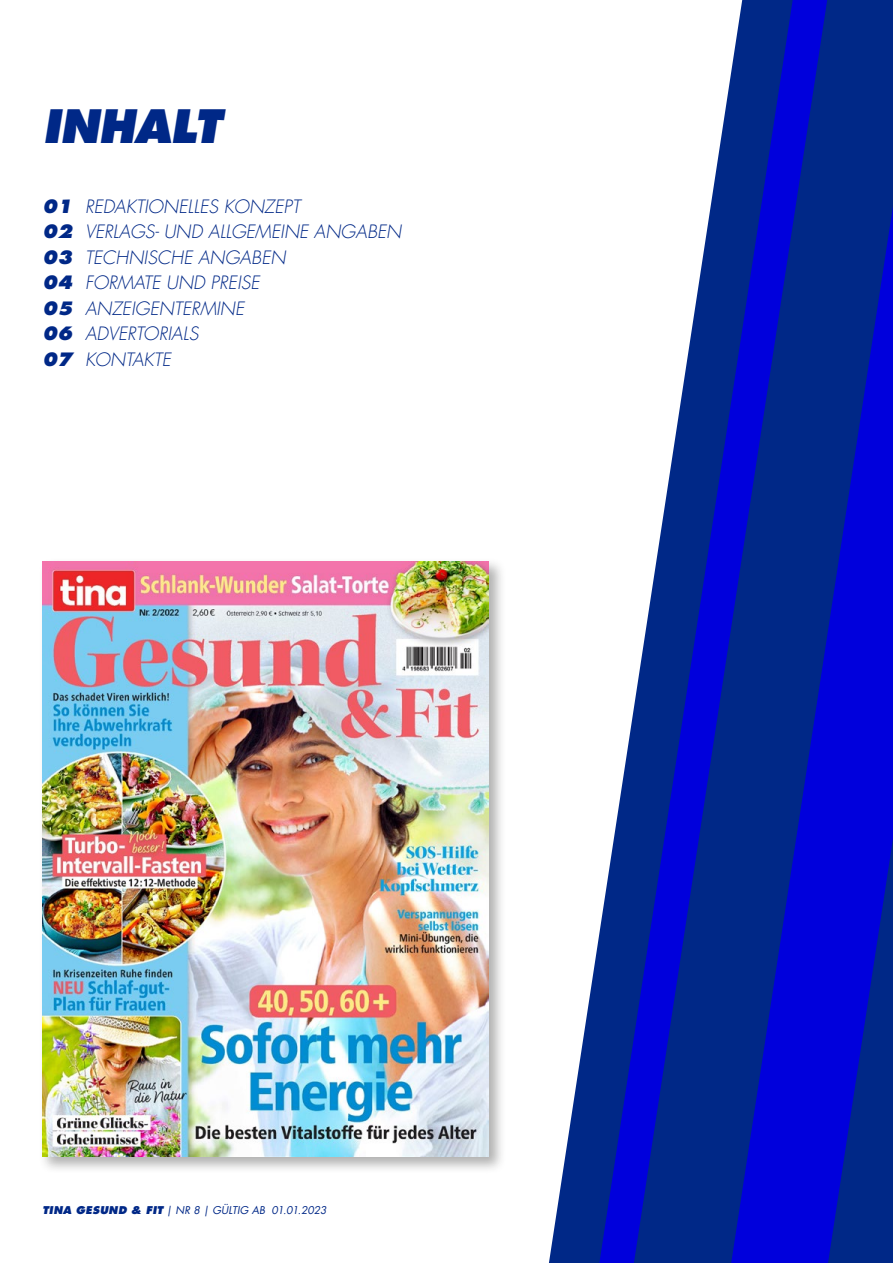
<style>
.page{position:relative;width:893px;height:1263px;background:#fff}
.page>*{position:absolute;margin:0;border:0;box-sizing:border-box;transform-origin:0 0}
.t1{font:italic 800 45px "Futura Com";letter-spacing:-.02em;color:#002887}
.t2{font:italic 300 18px/25.5px "Futura Com";color:#002887}
.t3{font:italic 10.5px "Futura Com";letter-spacing:.005em;color:#002887}
.s1{font-weight:800}
</style>
<div class="page">
<div style="left:39px;top:557px;width:468px;height:617px;background:#1d1d1b;opacity:.35"></div>
<img style="left:43px;top:561px;width:446px;height:596px">
<svg style="left:549px;top:0;width:344px;height:1263px"></svg>
<svg style="left:827px;top:206px;width:66px;height:1057px;background:#0010b9"></svg>
<svg style="left:599px;top:0;width:228px;height:1263px;fill:#002887"></svg>
<h1 class="t1" style="left:43px;top:96px;width:180px">INHALT</h1>
<p class="t2" style="left:43px;top:193px;width:360px"><span class="s1">01</span> REDAKTIONELLES KONZEPT<br><span class="s1">02</span> VERLAGS- UND ALLGEMEINE ANGABEN<br><span class="s1">03</span> TECHNISCHE ANGABEN<br><span class="s1">04</span> FORMATE UND PREISE<br><span class="s1">05</span> ANZEIGENTERMINE<br><span class="s1">06</span> ADVERTORIALS<br><span class="s1">07</span> KONTAKTE</p>
<p class="t3" style="left:43px;top:1203px;width:286px"><span class="s1">TINA GESUND &amp; FIT</span> | NR 8 | GÜLTIG AB 01.01.2023</p>
</div>
